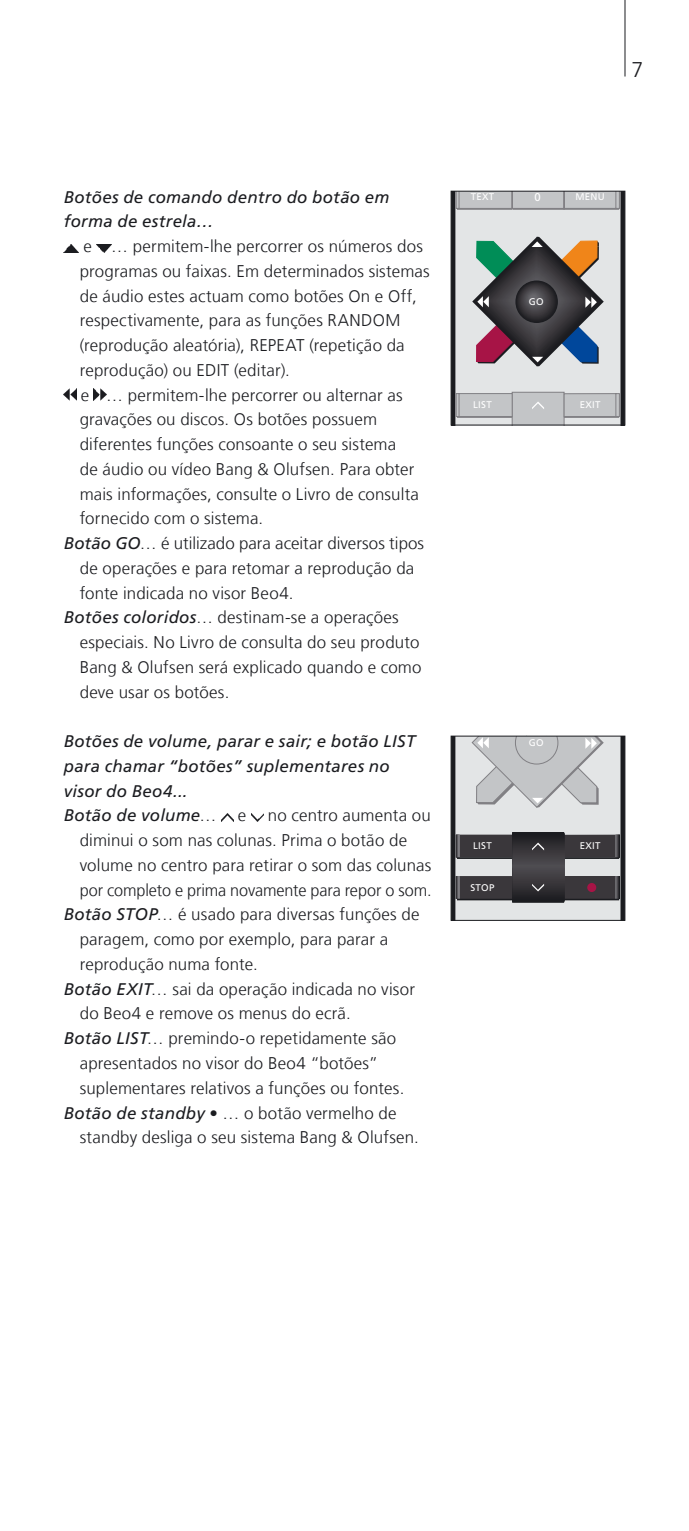
<style>
.page{position:relative;width:689px;height:1531px;background:#fff}
.page>*{position:absolute;margin:0;border:0;box-sizing:border-box;transform-origin:0 0}
.t1{font:300 21.38px "Frutiger";color:#1b1c20}
.t2{font:300 16.88px "Frutiger LT Com";letter-spacing:.01em;color:#1b1c20}
.t3{font:italic 16.88px/24.8px "Frutiger LT Com";letter-spacing:.015em;color:#1b1c20}
.t4{font:300 16.88px "Frutiger LT Com";letter-spacing:.01em;color:#1b1c20;scale:.96 1}
.t5{font:11.25px "Frutiger";color:#fff}
.t6{font:9.67px "Frutiger";letter-spacing:.03em;color:#fff}
.s1{font-weight:400;font-style:italic}
.s2{font-weight:300;font-style:normal}
</style>
<div class="page">
<img style="left:64px;top:245px;width:15px;height:7px">
<img style="left:97px;top:245px;width:14px;height:7px">
<svg style="left:64px;top:388px;width:12px;height:12px"></svg>
<svg style="left:94px;top:388px;width:12px;height:12px"></svg>
<svg style="left:221px;top:813px;width:12px;height:8px"></svg>
<svg style="left:251px;top:813px;width:12px;height:8px"></svg>
<svg style="left:453px;top:193px;width:170px;height:230px;background:#a4a5a6"></svg>
<div style="left:530px;top:295px;width:7px;height:7px;background:#68676c;border-radius:50%"></div>
<div style="left:451px;top:191px;width:174px;height:234px;border:1px solid #1b1c20"></div>
<svg style="left:453px;top:738px;width:170px;height:180px;background:#a2a2a5"></svg>
<div style="left:451px;top:736px;width:174px;height:184px;border:1px solid #1b1c20"></div>
<hr style="left:624px;top:0;width:1px;height:77px;background:#1b1c20">
<p class="t1" style="left:631px;top:57px;width:13px">7</p>
<p class="t3" style="left:64px;top:184px;width:327px">Botões de comando dentro do botão em forma de estrela…</p>
<p class="t2" style="left:83px;top:236px;width:341px">e … permitem-lhe percorrer os números dos</p>
<p class="t2" style="left:80px;top:261px;width:351px">programas ou faixas. Em determinados sistemas</p>
<p class="t2" style="left:80px;top:286px;width:338px">de áudio estes actuam como botões On e Off,</p>
<p class="t2" style="left:80px;top:311px;width:322px">respectivamente, para as funções RANDOM</p>
<p class="t2" style="left:80px;top:335px;width:326px">(reprodução aleatória), REPEAT (repetição da</p>
<p class="t2" style="left:80px;top:360px;width:212px">reprodução) ou EDIT (editar).</p>
<p class="t2" style="left:81px;top:385px;width:323px">e … permitem-lhe percorrer ou alternar as</p>
<p class="t2" style="left:80px;top:410px;width:299px">gravações ou discos. Os botões possuem</p>
<p class="t2" style="left:80px;top:434px;width:318px">diferentes funções consoante o seu sistema</p>
<p class="t2" style="left:80px;top:459px;width:336px">de áudio ou vídeo Bang &amp; Olufsen. Para obter</p>
<p class="t2" style="left:80px;top:484px;width:341px">mais informações, consulte o Livro de consulta</p>
<p class="t2" style="left:80px;top:509px;width:185px">fornecido com o sistema.</p>
<p class="t2" style="left:64px;top:533px;width:362px"><span class="s1">Botão GO</span>… é utilizado para aceitar diversos tipos</p>
<p class="t2" style="left:80px;top:558px;width:336px">de operações e para retomar a reprodução da</p>
<p class="t2" style="left:80px;top:583px;width:215px">fonte indicada no visor Beo4.</p>
<p class="t2" style="left:64px;top:608px;width:336px"><span class="s1">Botões coloridos</span>… destinam-se a operações</p>
<p class="t2" style="left:80px;top:632px;width:341px">especiais. No Livro de consulta do seu produto</p>
<p class="t2" style="left:80px;top:657px;width:343px">Bang &amp; Olufsen será explicado quando e como</p>
<p class="t2" style="left:80px;top:682px;width:151px">deve usar os botões.</p>
<p class="t3" style="left:64px;top:729px;width:353px">Botões de volume, parar e sair; e botão LIST para chamar “botões” suplementares no visor do Beo4...<br>Botão de volume<span class="s2">…</span></p>
<p class="t2" style="left:238px;top:806px;width:10px">e</p>
<p class="t2" style="left:268px;top:806px;width:164px">no centro aumenta ou</p>
<p class="t2" style="left:80px;top:830px;width:329px">diminui o som nas colunas. Prima o botão de</p>
<p class="t2" style="left:80px;top:855px;width:353px">volume no centro para retirar o som das colunas</p>
<p class="t4" style="left:80px;top:880px;width:368px">por completo e prima novamente para repor o som.</p>
<p class="t2" style="left:64px;top:905px;width:357px"><span class="s1">Botão STOP</span>… é usado para diversas funções de</p>
<p class="t2" style="left:80px;top:929px;width:310px">paragem, como por exemplo, para parar a</p>
<p class="t2" style="left:80px;top:954px;width:180px">reprodução numa fonte.</p>
<p class="t2" style="left:64px;top:979px;width:353px"><span class="s1">Botão EXIT</span>… sai da operação indicada no visor</p>
<p class="t2" style="left:80px;top:1004px;width:272px">do Beo4 e remove os menus do ecrã.</p>
<p class="t2" style="left:64px;top:1028px;width:334px"><span class="s1">Botão LIST</span>… premindo-o repetidamente são</p>
<p class="t2" style="left:80px;top:1053px;width:300px">apresentados no visor do Beo4 “botões”</p>
<p class="t2" style="left:80px;top:1078px;width:326px">suplementares relativos a funções ou fontes.</p>
<p class="t2" style="left:64px;top:1103px;width:334px"><span class="s1">Botão de standby</span> • … o botão vermelho de</p>
<p class="t2" style="left:80px;top:1127px;width:341px">standby desliga o seu sistema Bang &amp; Olufsen.</p>
<p class="t6" style="left:471px;top:191px;width:25px">TEXT</p>
<p class="t5" style="left:534px;top:190px;width:8px">0</p>
<p class="t6" style="left:575px;top:191px;width:31px">MENU</p>
<p class="t6" style="left:529px;top:296px;width:16px">GO</p>
<p class="t6" style="left:473px;top:399px;width:20px">LIST</p>
<p class="t6" style="left:580px;top:399px;width:22px">EXIT</p>
<p class="t6" style="left:529px;top:737px;width:16px">GO</p>
<p class="t6" style="left:473px;top:840px;width:20px">LIST</p>
<p class="t6" style="left:580px;top:840px;width:22px">EXIT</p>
<p class="t6" style="left:470px;top:882px;width:25px">STOP</p>
</div>
